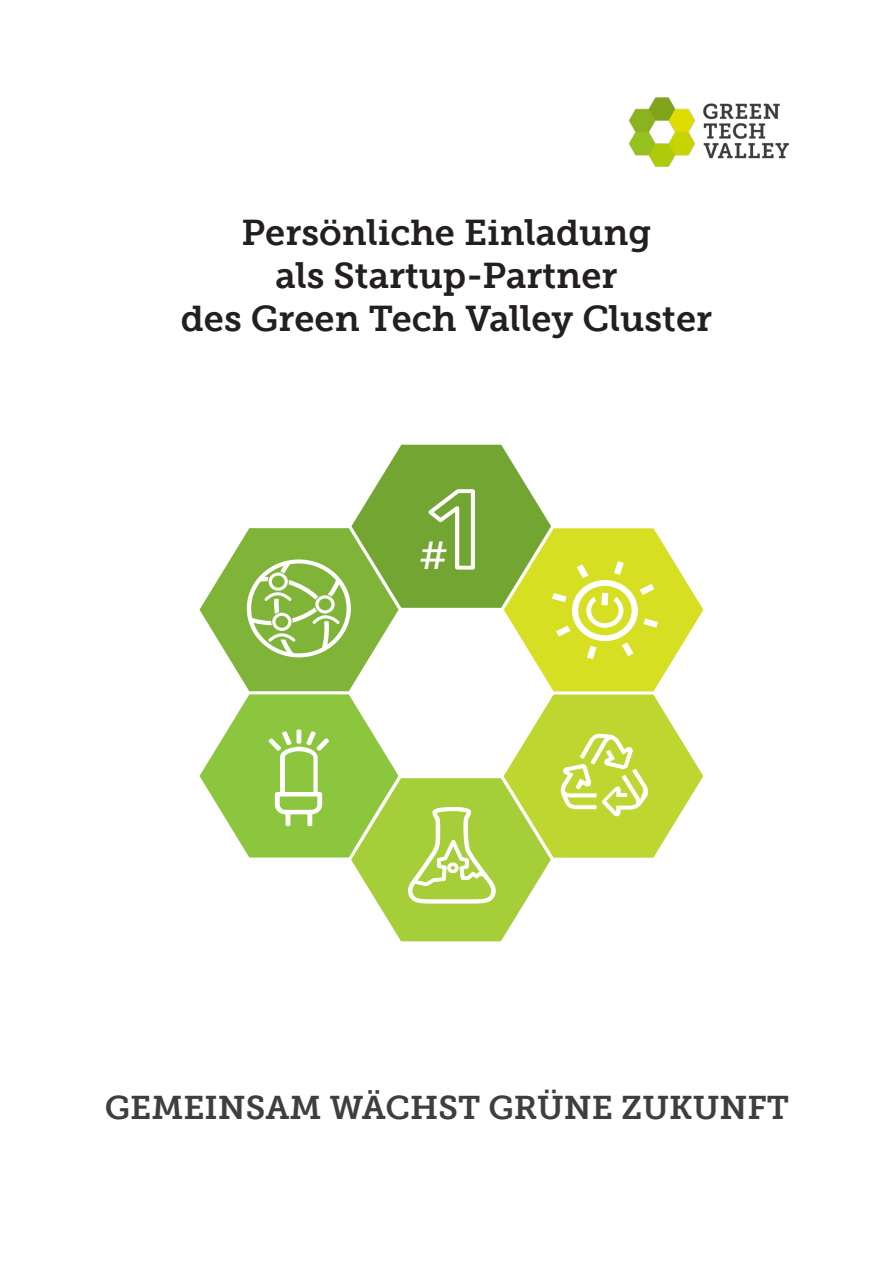
<style>
.page{position:relative;width:893px;height:1263px;background:#fff}
.page>*{position:absolute;margin:0;border:0;box-sizing:border-box;transform-origin:0 0}
.t1{font:39px "Museo Slab 500";color:#fff;scale:1.06 1}
.t2{font:36px/43.2px "Museo Slab 700";color:#231f20;text-align:center}
.t3{font:33px "Museo Slab 700";color:#3e3e3f}
</style>
<div class="page">
<svg style="left:200px;top:445px;width:503px;height:497px"></svg>
<img style="left:629px;top:97px;width:160px;height:70px">
<p class="t2" style="left:181px;top:211px;width:533px">Persönliche Einladung<br>als Startup-Partner<br>des Green Tech Valley Cluster</p>
<p class="t1" style="left:419px;top:534px;width:30px">#</p>
<p class="t3" style="left:105px;top:1088px;width:686px">GEMEINSAM WÄCHST GRÜNE ZUKUNFT</p>
</div>
